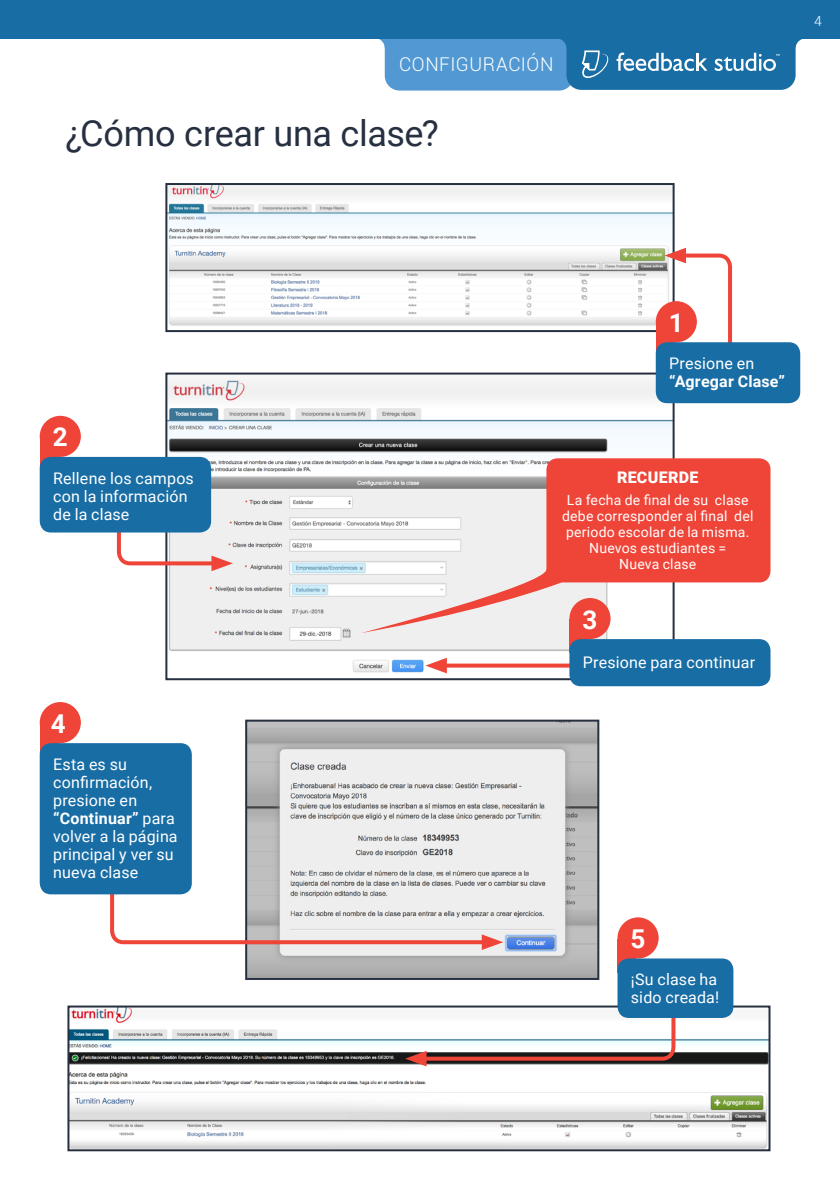
<style>
.page{position:relative;width:840px;height:1191px;background:#fff}
.page>*{position:absolute;margin:0;border:0;box-sizing:border-box;transform-origin:0 0}
.t1{font:36px "Roboto";letter-spacing:-.01em;color:#273041}
.t2{font:700 26px "Roboto";color:#fff}
.t3{font:300 19px "Roboto";letter-spacing:.03em;color:#fff}
.t4{font:16px/18px "Roboto";letter-spacing:.01em;color:#fff}
.t5{font:700 16px "Roboto";letter-spacing:.01em;color:#fff}
.t6{font:900 16px "Roboto";letter-spacing:.015em;color:#fff}
.t7{font:14px/16px "Roboto";letter-spacing:.015em;color:#fff;text-align:center}
.t8{font:300 14px "Roboto";color:#fff}
.s1{font-weight:700}
</style>
<div class="page">
<div style="left:0;top:0;width:839px;height:38px;background:#186da5"></div>
<div style="left:566px;top:22px;width:229px;height:68px;background:#186da5;border-radius:15px"></div>
<svg style="left:374px;top:38px;width:199px;height:53px;background:#5a9dd3"></svg>
<svg style="left:795px;top:38px;width:10px;height:11px"></svg>
<svg style="left:582px;top:50px;width:27px;height:28px"></svg>
<svg style="left:714px;top:53px;width:65px;height:18px"></svg>
<svg style="left:616px;top:53px;width:91px;height:18px"></svg>
<img style="left:168px;top:380px;width:503px;height:294px">
<div style="left:165px;top:372px;width:509px;height:308px;border:2px solid #273041"></div>
<img style="left:248px;top:722px;width:348px;height:255px">
<div style="left:245px;top:719px;width:354px;height:261px;border:2px solid #273041"></div>
<img style="left:168px;top:186px;width:503px;height:140px">
<div style="left:165px;top:183px;width:509px;height:149px;border:2px solid #273041"></div>
<div style="left:655px;top:301px;width:41px;height:41px;background:#ef4438;border-radius:50%"></div>
<div style="left:655px;top:323px;width:19px;height:33px;background:#ef4438"></div>
<div style="left:569px;top:598px;width:41px;height:41px;background:#ef4438;border-radius:50%"></div>
<div style="left:569px;top:619px;width:18px;height:34px;background:#ef4438"></div>
<div style="left:40px;top:416px;width:41px;height:41px;background:#ef4438;border-radius:50%"></div>
<div style="left:40px;top:437px;width:18px;height:34px;background:#ef4438"></div>
<div style="left:40px;top:702px;width:41px;height:41px;background:#ef4438;border-radius:50%"></div>
<div style="left:40px;top:723px;width:18px;height:34px;background:#ef4438"></div>
<svg style="left:664px;top:248px;width:69px;height:94px"></svg>
<svg style="left:115px;top:465px;width:118px;height:106px"></svg>
<svg style="left:108px;top:859px;width:395px;height:91px"></svg>
<svg style="left:446px;top:663px;width:123px;height:4px"></svg>
<svg style="left:425px;top:658px;width:21px;height:15px"></svg>
<div style="left:655px;top:342px;width:144px;height:61px;background:#186da5;border-radius:11px"></div>
<div style="left:569px;top:639px;width:201px;height:47px;background:#186da5;border-radius:11px"></div>
<div style="left:40px;top:457px;width:171px;height:75px;background:#186da5;border-radius:11px"></div>
<div style="left:40px;top:743px;width:152px;height:151px;background:#186da5;border-radius:11px"></div>
<img style="left:70px;top:1008px;width:697px;height:140px">
<div style="left:67px;top:1005px;width:703px;height:146px;border:2px solid #273041"></div>
<div style="left:546px;top:458px;width:224px;height:124px;background:#ef4438;border-radius:11px"></div>
<svg style="left:361px;top:569px;width:200px;height:64px"></svg>
<svg style="left:405px;top:1005px;width:272px;height:61px"></svg>
<div style="left:617px;top:917px;width:41px;height:41px;background:#ef4438;border-radius:50%"></div>
<div style="left:617px;top:939px;width:18px;height:33px;background:#ef4438"></div>
<div style="left:617px;top:958px;width:116px;height:60px;background:#186da5;border-radius:11px"></div>
<p class="t3" style="left:399px;top:51px;width:156px">CONFIGURACIÓN</p>
<h1 class="t1" style="left:66px;top:108px;width:374px">¿Cómo crear una clase?</h1>
<p class="t8" style="left:813px;top:11px;width:9px">4</p>
<h2 class="t2" style="left:53px;top:419px;width:16px">2</h2>
<p class="t4" style="left:53px;top:468px;width:142px">Rellene los campos con la información de la clase</p>
<h2 class="t2" style="left:51px;top:705px;width:16px">4</h2>
<p class="t4" style="left:53px;top:754px;width:126px">Esta es su confirmación, presione en <span class="s1">“Continuar”</span> para volver a la página principal y ver su nueva clase</p>
<h2 class="t2" style="left:668px;top:304px;width:16px">1</h2>
<p class="t4" style="left:668px;top:354px;width:87px">Presione en</p>
<p class="t5" style="left:668px;top:370px;width:117px">“Agregar Clase”</p>
<p class="t6" style="left:616px;top:466px;width:83px">RECUERDE</p>
<p class="t7" style="left:561px;top:491px;width:193px">La fecha de final de su clase debe corresponder al final del periodo escolar de la misma.<br>Nuevos estudiantes =<br>Nueva clase</p>
<h2 class="t2" style="left:582px;top:601px;width:16px">3</h2>
<p class="t4" style="left:582px;top:652px;width:174px">Presione para continuar</p>
<h2 class="t2" style="left:630px;top:920px;width:16px">5</h2>
<p class="t4" style="left:630px;top:970px;width:90px">¡Su clase ha sido creada!</p>
</div>
